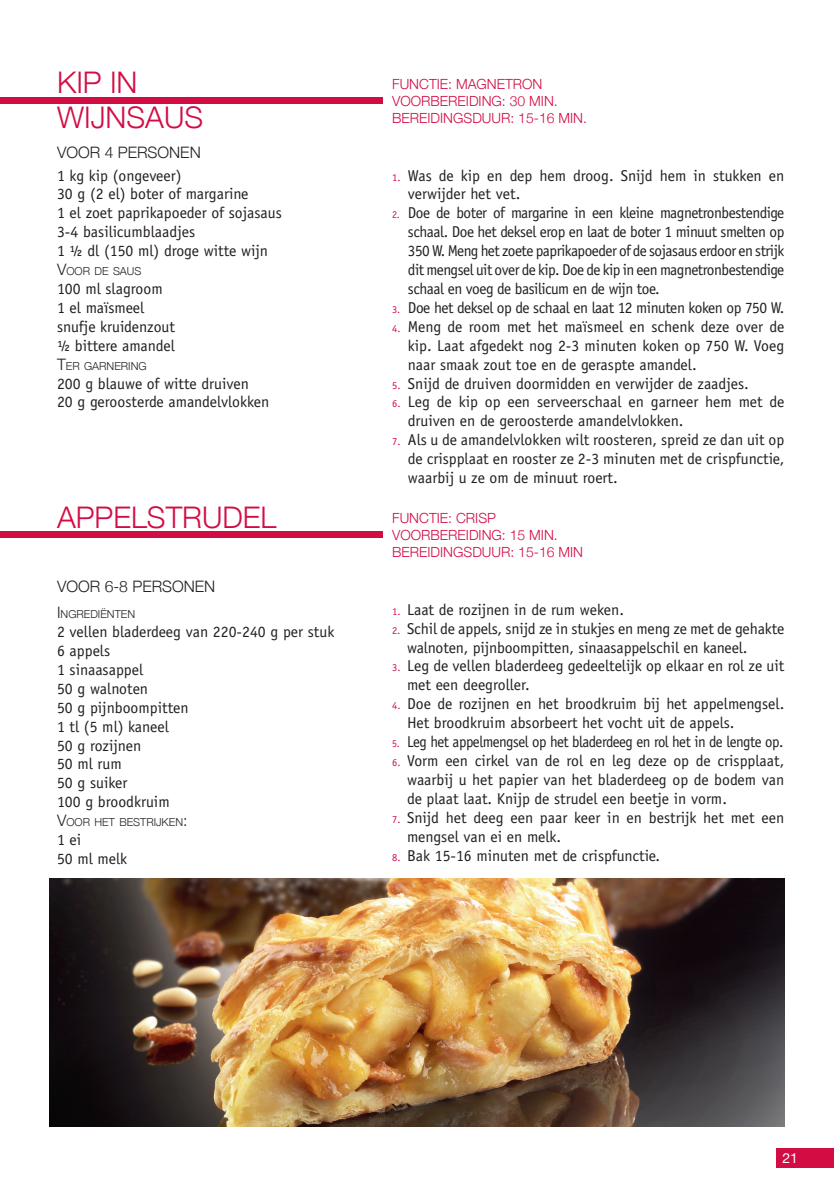
<style>
.page{position:relative;width:834px;height:1191px;background:#fff}
.page>*{position:absolute;margin:0;border:0;box-sizing:border-box;transform-origin:0 0}
.t1{font:300 29.75px/35px "Helvetica Neue";color:#d20d44}
.t2{font:15.75px/18.9px "Officina Sans";color:#231f20}
.t3{font:15.75px "Officina Sans";letter-spacing:-.03em;color:#231f20;scale:.94 1}
.t4{font:15.75px "Officina Sans";letter-spacing:-.03em;color:#231f20}
.t5{font:300 15.75px "Helvetica Neue";color:#231f20}
.t6{font:300 14px/16.8px "Helvetica Neue";color:#d20d44}
.t7{font:14px "Helvetica Neue";color:#fff}
.t8{font:300 11.03px "Helvetica Neue";color:#231f20}
.s1{font-size:15.75px}
.s2{font-size:10.5px;color:#d20d44}
</style>
<div class="page">
<div style="left:776px;top:1147px;width:57px;height:20px;background:#d20d44"></div>
<div style="left:0;top:97px;width:382px;height:6px;background:#d20d44"></div>
<div style="left:0;top:531px;width:382px;height:6px;background:#d20d44"></div>
<img style="left:50px;top:878px;width:734px;height:248px">
<h1 class="t1" style="left:57px;top:65px;width:148px">KIP IN<br>WIJNSAUS</h1>
<p class="t5" style="left:57px;top:143px;width:145px">VOOR 4 PERSONEN</p>
<p class="t2" style="left:57px;top:167px;width:226px">1 kg kip (ongeveer)<br>30 g (2 el) boter of margarine<br>1 el zoet paprikapoeder of sojasaus<br>3-4 basilicumblaadjes<br>1 ½ dl (150 ml) droge witte wijn</p>
<p class="t8" style="left:57px;top:264px;width:86px"><span class="s1">V</span>OOR DE SAUS</p>
<p class="t2" style="left:57px;top:280px;width:119px">100 ml slagroom<br>1 el maïsmeel snufje kruidenzout ½ bittere amandel</p>
<p class="t8" style="left:57px;top:359px;width:91px"><span class="s1">T</span>ER GARNERING</p>
<p class="t2" style="left:57px;top:375px;width:214px">200 g blauwe of witte druiven<br>20 g geroosterde amandelvlokken</p>
<h1 class="t1" style="left:57px;top:499px;width:221px">APPELSTRUDEL</h1>
<p class="t5" style="left:57px;top:577px;width:160px">VOOR 6-8 PERSONEN</p>
<p class="t8" style="left:57px;top:607px;width:80px"><span class="s1">I</span>NGREDIËNTEN</p>
<p class="t2" style="left:57px;top:623px;width:279px">2 vellen bladerdeeg van 220-240 g per stuk<br>6 appels<br>1 sinaasappel<br>50 g walnoten<br>50 g pijnboompitten<br>1 tl (5 ml) kaneel<br>50 g rozijnen<br>50 ml rum<br>50 g suiker<br>100 g broodkruim</p>
<p class="t8" style="left:57px;top:815px;width:132px"><span class="s1">V</span>OOR HET BESTRIJKEN<span class="s1">:</span></p>
<p class="t2" style="left:57px;top:831px;width:71px">1 ei<br>50 ml melk</p>
<p class="t6" style="left:392px;top:76px;width:196px">FUNCTIE: MAGNETRON<br>VOORBEREIDING: 30 MIN.<br>BEREIDINGSDUUR: 15-16 MIN.</p>
<p class="t2" style="left:408px;top:167px;width:378px;text-indent:-16px"><span class="s2">1.</span> Was de kip en dep hem droog. Snijd hem in stukken en verwijder het vet.</p>
<p class="t2" style="left:408px;top:205px;width:378px;text-align:justify;text-indent:-16px"><span class="s2">2.</span> Doe de boter of margarine in een kleine magnetronbestendige schaal. Doe het deksel erop en laat de boter 1 minuut smelten op 350 W. Meng het zoete paprikapoeder of de sojasaus erdoor en strijk dit mengsel uit over de kip. Doe de kip in een magnetronbestendige schaal en voeg de basilicum en de wijn toe.</p>
<p class="t4" style="left:392px;top:301px;width:393px"><span class="s2">3.</span> Doe het deksel op de schaal en laat 12 minuten koken op 750 W.</p>
<p class="t2" style="left:408px;top:318px;width:378px;text-align:justify;text-indent:-16px"><span class="s2">4.</span> Meng de room met het maïsmeel en schenk deze over de kip. Laat afgedekt nog 2-3 minuten koken op 750 W. Voeg naar smaak zout toe en de geraspte amandel.</p>
<p class="t2" style="left:392px;top:375px;width:358px"><span class="s2">5.</span> Snijd de druiven doormidden en verwijder de zaadjes.</p>
<p class="t2" style="left:408px;top:394px;width:378px;text-indent:-16px"><span class="s2">6.</span> Leg de kip op een serveerschaal en garneer hem met de druiven en de geroosterde amandelvlokken.</p>
<p class="t2" style="left:408px;top:432px;width:378px;text-align:justify;text-indent:-16px"><span class="s2">7.</span> Als u de amandelvlokken wilt roosteren, spreid ze dan uit op de crispplaat en rooster ze 2-3 minuten met de crispfunctie, waarbij u ze om de minuut roert.</p>
<p class="t6" style="left:392px;top:510px;width:192px">FUNCTIE: CRISP<br>VOORBEREIDING: 15 MIN.<br>BEREIDINGSDUUR: 15-16 MIN</p>
<p class="t2" style="left:392px;top:601px;width:233px"><span class="s2">1.</span> Laat de rozijnen in de rum weken.</p>
<p class="t2" style="left:407px;top:620px;width:379px;text-indent:-15px"><span class="s2">2.</span> Schil de appels, snijd ze in stukjes en meng ze met de gehakte walnoten, pijnboompitten, sinaasappelschil en kaneel.</p>
<p class="t2" style="left:407px;top:658px;width:379px;text-indent:-15px"><span class="s2">3.</span> Leg de vellen bladerdeeg gedeeltelijk op elkaar en rol ze uit met een deegroller.</p>
<p class="t2" style="left:407px;top:696px;width:379px;text-indent:-15px"><span class="s2">4.</span> Doe de rozijnen en het broodkruim bij het appelmengsel.<br>Het broodkruim absorbeert het vocht uit de appels.</p>
<p class="t3" style="left:392px;top:735px;width:418px"><span class="s2">5.</span> Leg het appelmengsel op het bladerdeeg en rol het in de lengte op.</p>
<p class="t2" style="left:407px;top:752px;width:379px;text-align:justify;text-indent:-15px"><span class="s2">6.</span> Vorm een cirkel van de rol en leg deze op de crispplaat, waarbij u het papier van het bladerdeeg op de bodem van de plaat laat. Knijp de strudel een beetje in vorm.</p>
<p class="t2" style="left:407px;top:809px;width:379px;text-indent:-15px"><span class="s2">7.</span> Snijd het deeg een paar keer in en bestrijk het met een mengsel van ei en melk.</p>
<p class="t2" style="left:392px;top:847px;width:269px"><span class="s2">8.</span> Bak 15-16 minuten met de crispfunctie.</p>
<p class="t7" style="left:782px;top:1149px;width:17px">21</p>
</div>
